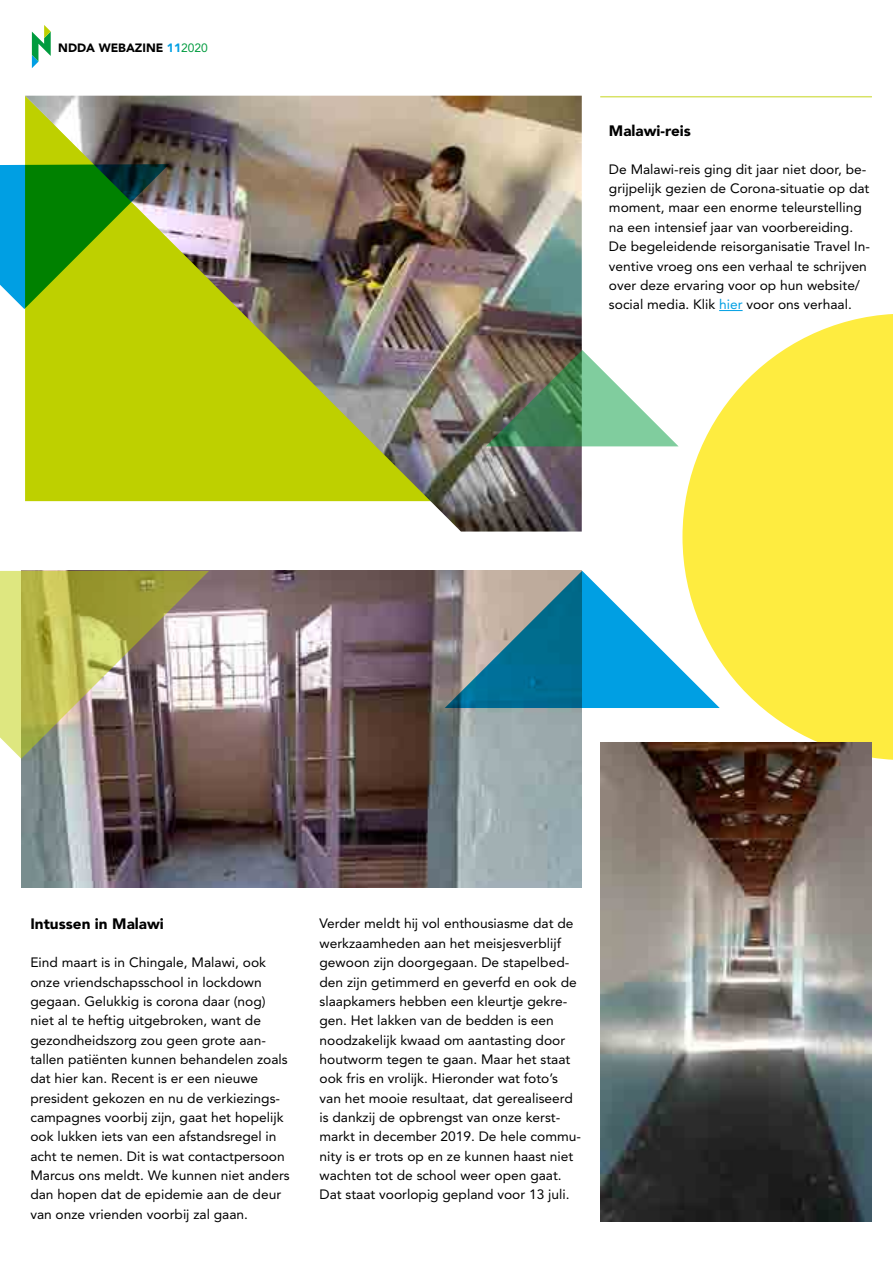
<style>
.page{position:relative;width:893px;height:1263px;background:#fff}
.page>*{position:absolute;margin:0;border:0;box-sizing:border-box;transform-origin:0 0}
.t1{font:900 15px "Avenir LT Std";color:#000}
.t2{font:13.5px/19.4px "Avenir LT Std";color:#000}
.t3{font:900 12px "Avenir LT Std";color:#000}
.s1{color:#009fe3}
.s2{font-weight:400;color:#009b3e}
</style>
<div class="page">
<svg style="left:682px;top:314px;width:211px;height:446px;fill:#feec40"></svg>
<img style="left:22px;top:571px;width:560px;height:316px">
<img style="left:0;top:571px;width:209px;height:188px">
<svg style="left:445px;top:571px;width:275px;height:137px"></svg>
<img style="left:600px;top:743px;width:272px;height:478px">
<svg style="left:32px;top:25px;width:19px;height:43px"></svg>
<svg style="left:719px;top:310px;width:24px;height:1px"></svg>
<img style="left:25px;top:96px;width:557px;height:435px">
<svg style="left:486px;top:350px;width:192px;height:96px"></svg>
<svg style="left:0;top:164px;width:169px;height:145px;background:#529f2e"></svg>
<hr style="left:600px;top:96px;width:272px;height:1px;background:#bed000">
<p class="t3" style="left:58px;top:40px;width:151px">NDDA WEBAZINE <span class="s1">11</span><span class="s2">2020</span></p>
<p class="t1" style="left:609px;top:121px;width:83px">Malawi-reis</p>
<p class="t2" style="left:609px;top:159px;width:262px">De Malawi-reis ging dit jaar niet door, be&shy;grijpelijk gezien de Corona-situatie op dat moment, maar een enorme teleurstelling na een intensief jaar van voorbereiding.<br>De begeleidende reisorganisatie Travel In&shy;ventive vroeg ons een verhaal te schrijven over deze ervaring voor op hun website/ social media. Klik <span class="s1">hier</span> voor ons verhaal.</p>
<p class="t1" style="left:30px;top:914px;width:135px">Intussen in Malawi</p>
<p class="t2" style="left:30px;top:953px;width:261px">Eind maart is in Chingale, Malawi, ook onze vriendschapsschool in lockdown gegaan. Gelukkig is corona daar (nog) niet al te heftig uitgebroken, want de gezondheidszorg zou geen grote aan&shy;tallen patiënten kunnen behandelen zoals dat hier kan. Recent is er een nieuwe president gekozen en nu de verkiezings&shy;campagnes voorbij zijn, gaat het hopelijk ook lukken iets van een afstandsregel in acht te nemen. Dit is wat contactpersoon Marcus ons meldt. We kunnen niet anders dan hopen dat de epidemie aan de deur van onze vrienden voorbij zal gaan.</p>
<p class="t2" style="left:320px;top:914px;width:263px">Verder meldt hij vol enthousiasme dat de werkzaamheden aan het meisjesverblijf gewoon zijn doorgegaan. De stapelbed&shy;den zijn getimmerd en geverfd en ook de slaapkamers hebben een kleurtje gekre&shy;gen. Het lakken van de bedden is een noodzakelijk kwaad om aantasting door houtworm tegen te gaan. Maar het staat ook fris en vrolijk. Hieronder wat foto’s van het mooie resultaat, dat gerealiseerd is dankzij de opbrengst van onze kerst&shy;markt in december 2019. De hele commu&shy;nity is er trots op en ze kunnen haast niet wachten tot de school weer open gaat.<br>Dat staat voorlopig gepland voor 13 juli.</p>
</div>
